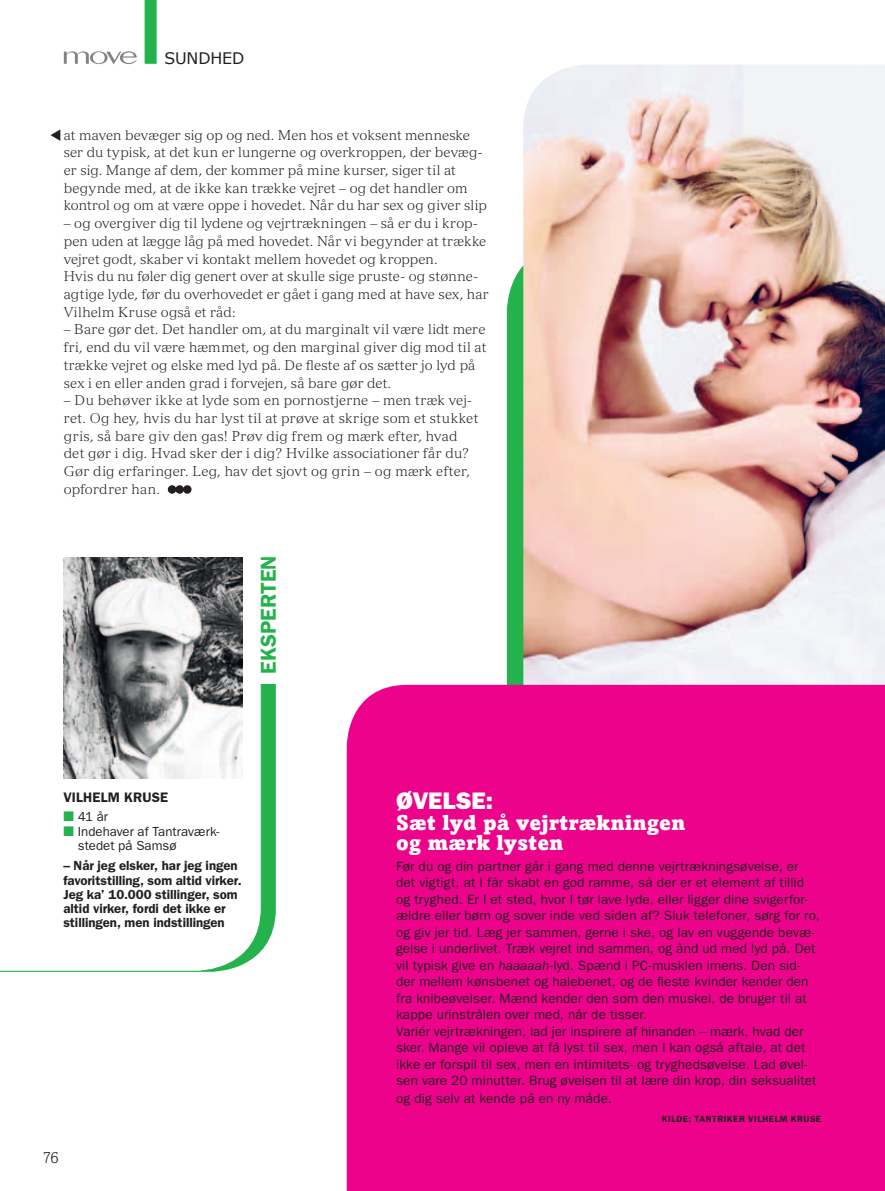
<style>
.page{position:relative;width:885px;height:1191px;background:#fff}
.page>*{position:absolute;margin:0;border:0;box-sizing:border-box;transform-origin:0 0}
.t1{font:24px "ITC Franklin Gothic Std Hvy";letter-spacing:-.005em;color:#fff}
.t2{font:600 21.6px "ITC Franklin Gothic Std";color:#23b24b}
.t3{font:900 21px/19.5px "Amasis MT Std";letter-spacing:.015em;color:#fff}
.t4{font:300 16.5px "Amasis MT Std";color:#231f20}
.t5{font:15.9px "Verdana";letter-spacing:-.01em;color:#231f20}
.t6{font:300 13.8px/17.7px "Versailles LT Std";letter-spacing:.005em;color:#231f20}
.t7{font:600 13.8px "ITC Franklin Gothic Std";letter-spacing:.015em;color:#231f20}
.t8{font:13.5px/16.6px "ITC Franklin Gothic Std";letter-spacing:.005em;color:#231f20}
.t9{font:600 13.2px/14.1px "ITC Franklin Gothic Std";letter-spacing:-.005em;color:#231f20}
.t10{font:13.2px/14.1px "ITC Franklin Gothic Std";color:#231f20}
.t11{font:600 9px "ITC Franklin Gothic Std";letter-spacing:.055em;color:#231f20}
.s1{color:#23b24b}
.s2{font-style:italic}
</style>
<div class="page">
<div style="left:507px;top:266px;width:16px;height:419px;background:#23b24b"></div>
<img style="left:523px;top:65px;width:361px;height:620px">
<div style="left:347px;top:685px;width:537px;height:506px;background:#ed028c"></div>
<div style="left:145px;top:0;width:12px;height:64px;background:#23b24b"></div>
<svg style="left:64px;top:51px;width:73px;height:13px"></svg>
<svg style="left:261px;top:684px;width:15px;height:267px;background:#30b655"></svg>
<svg style="left:0;top:683px;width:261px;height:288px"></svg>
<img style="left:63px;top:557px;width:179px;height:221px">
<div style="left:168px;top:485px;width:8px;height:9px;background:#231f20;border-radius:50%"></div>
<div style="left:175px;top:485px;width:9px;height:9px;background:#231f20;border-radius:50%"></div>
<div style="left:183px;top:485px;width:8px;height:9px;background:#231f20;border-radius:50%"></div>
<p class="t5" style="left:164px;top:47px;width:81px">SUNDHED</p>
<p class="t6" style="left:64px;top:126px;width:424px">at maven bevæger sig op og ned. Men hos et voksent menneske ser du typisk, at det kun er lungerne og overkroppen, der bevæg&shy;er sig. Mange af dem, der kommer på mine kurser, siger til at begynde med, at de ikke kan trække vejret – og det handler om kontrol og om at være oppe i hovedet. Når du har sex og giver slip</p>
<p class="t6" style="left:64px;top:214px;width:426px">– og overgiver dig til lydene og vejrtrækningen – så er du i krop&shy;pen uden at lægge låg på med hovedet. Når vi begynder at trække vejret godt, skaber vi kontakt mellem hovedet og kroppen.<br>Hvis du nu føler dig genert over at skulle sige pruste- og stønne&shy;agtige lyde, før du overhovedet er gået i gang med at have sex, har Vilhelm Kruse også et råd:</p>
<p class="t6" style="left:64px;top:321px;width:424px">– Bare gør det. Det handler om, at du marginalt vil være lidt mere fri, end du vil være hæmmet, og den marginal giver dig mod til at trække vejret og elske med lyd på. De fleste af os sætter jo lyd på sex i en eller anden grad i forvejen, så bare gør det.</p>
<p class="t6" style="left:64px;top:391px;width:416px">– Du behøver ikke at lyde som en pornostjerne – men træk vej&shy;ret. Og hey, hvis du har lyst til at prøve at skrige som et stukket gris, så bare giv den gas! Prøv dig frem og mærk efter, hvad det gør i dig. Hvad sker der i dig? Hvilke associationer får du?<br>Gør dig erfaringer. Leg, hav det sjovt og grin – og mærk efter, opfordrer han.</p>
<h2 class="t2" style="left:255px;top:674px;width:117px;rotate:-90deg">EKSPERTEN</h2>
<p class="t7" style="left:63px;top:788px;width:106px">Vilhelm Kruse</p>
<p class="t10" style="left:63px;top:809px;width:46px"><span class="s1">■</span> 41 år</p>
<p class="t10" style="left:78px;top:824px;width:143px;text-indent:-14px"><span class="s1">■</span> Indehaver af Tantraværk&shy;stedet på Samsø</p>
<p class="t9" style="left:63px;top:859px;width:180px">– Når jeg elsker, har jeg ingen favoritstilling, som altid virker.<br>Jeg ka’ 10.000 stillinger, som altid virker, fordi det ikke er stillingen, men indstillingen</p>
<p class="t4" style="left:43px;top:1147px;width:17px">76</p>
<h1 class="t1" style="left:396px;top:786px;width:98px">ØVELSE:</h1>
<h3 class="t3" style="left:396px;top:813px;width:290px">Sæt lyd på vejrtrækningen og mærk lysten</h3>
<p class="t8" style="left:396px;top:857px;width:425px">Før du og din partner går i gang med denne vejrtrækningsøvelse, er det vigtigt, at I får skabt en god ramme, så der er et element af tillid og tryghed. Er I et sted, hvor I tør lave lyde, eller ligger dine svigerfor&shy;ældre eller børn og sover inde ved siden af? Sluk telefoner, sørg for ro, og giv jer tid. Læg jer sammen, gerne i ske, og lav en vuggende bevæ&shy;gelse i underlivet. Træk vejret ind sammen, og ånd ud med lyd på. Det vil typisk give en <span class="s2">haaaaah</span>-lyd. Spænd i PC-musklen imens. Den sid&shy;der mellem kønsbenet og halebenet, og de fleste kvinder kender den fra knibeøvelser. Mænd kender den som den muskel, de bruger til at kappe urinstrålen over med, når de tisser.<br>Variér vejrtrækningen, lad jer inspirere af hinanden – mærk, hvad der sker. Mange vil opleve at få lyst til sex, men I kan også aftale, at det ikke er forspil til sex, men en intimitets- og tryghedsøvelse. Lad øvel&shy;sen vare 20 minutter. Brug øvelsen til at lære din krop, din seksualitet og dig selv at kende på en ny måde.</p>
<p class="t11" style="left:662px;top:1113px;width:161px">Kilde: Tantriker Vilhelm Kruse</p>
</div>
